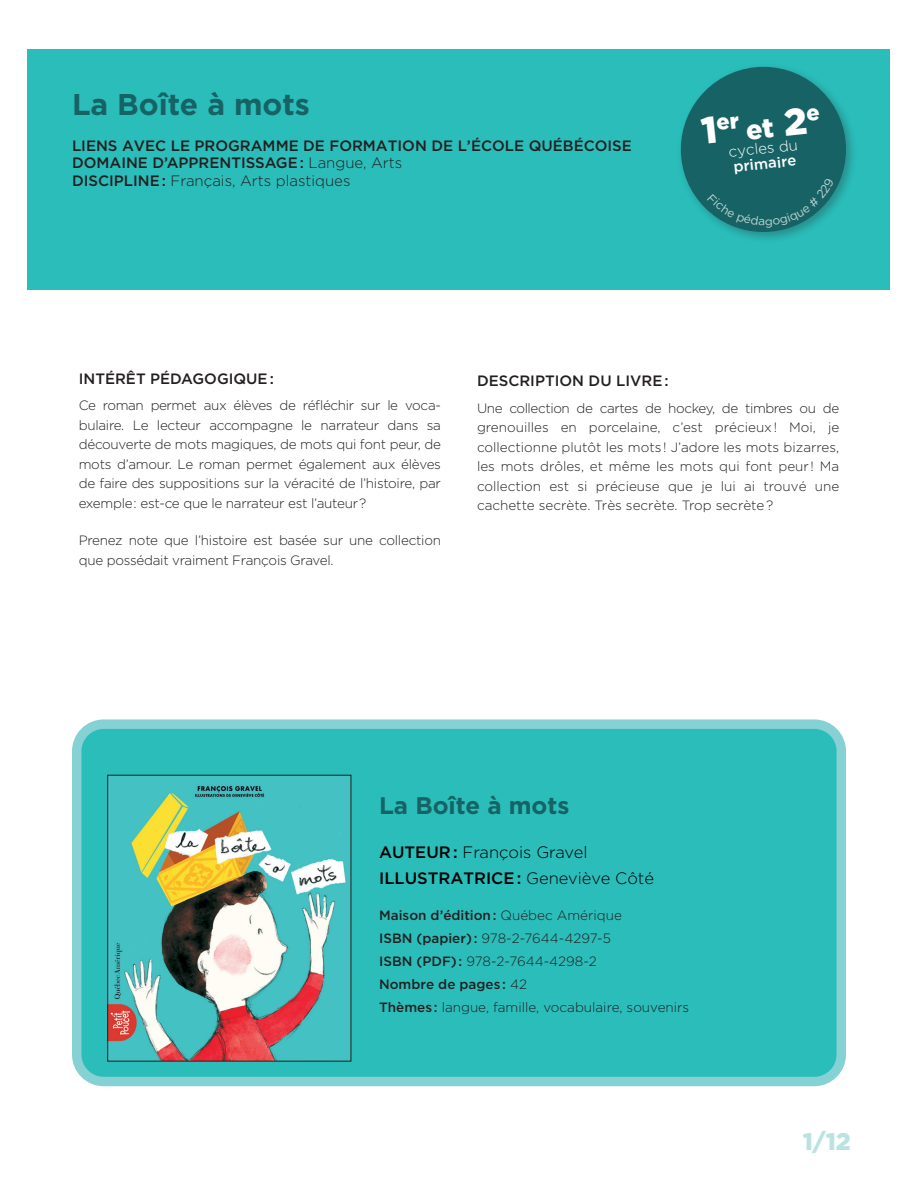
<style>
.page{position:relative;width:918px;height:1188px;background:#fff}
.page>*{position:absolute;margin:0;border:0;box-sizing:border-box;transform-origin:0 0}
.t1{font:700 30px "Gotham";color:#166264}
.AvantLaLecture__VERT{font:900 27px "Gotham";color:#fff}
.DescriptionLivre{font:700 24px "Gotham";color:#166264}
.t2{font:900 24px "Gotham";color:#b9e2e1}
.Auteur_et_illustrate{font:500 16.5px "Gotham";color:#000}
.Auteur_et_illustrate-2{font:300 16.5px "Gotham";color:#000}
.DescriptionLivre-2{font:500 15px "Gotham";color:#231f20}
.t3{font:300 15px "Gotham";color:#231f20}
.AvantLaLecture__VERT-2{font:300 15px/15.3px "Gotham";color:#fff}
.DescriptionLivre-3{font:300 13.5px/19.5px "Gotham";letter-spacing:-.02em;color:#231f20}
.Auteur_et_illustrate-3{font:300 13.5px "Gotham";color:#231f20}
.Auteur_et_illustrate-4{font:500 13.5px "Gotham";color:#231f20}
.s1{font-weight:300}
.s2{font-weight:500}
.s3{font-size:37.5px}
</style>
<div class="page">
<div style="left:28px;top:49px;width:862px;height:241px;background:#2abdba"></div>
<div style="left:77px;top:724px;width:764px;height:358px;background:#2abdba;border-radius:27px"></div>
<div style="left:72px;top:719px;width:774px;height:367px;border:9px solid #86d1d3;border-radius:27px"></div>
<div style="left:676px;top:62px;width:181px;height:181px;background:#231f20;opacity:.3"></div>
<div style="left:681px;top:67px;width:165px;height:165px;background:#166264;border-radius:50%"></div>
<img style="left:110px;top:777px;width:239px;height:282px">
<svg style="left:708px;top:193px;width:126px;height:34px"></svg>
<p class="t1" style="left:72px;top:87px;width:240px">La Boîte à mots</p>
<p class="DescriptionLivre-2" style="left:72px;top:136px;width:561px">LIENS AVEC LE PROGRAMME DE FORMATION DE L’ÉCOLE QUÉBÉCOISE</p>
<p class="DescriptionLivre-2" style="left:72px;top:153px;width:332px">DOMAINE D’APPRENTISSAGE : <span class="s1">Langue, Arts</span></p>
<p class="t3" style="left:72px;top:172px;width:280px"><span class="s2">DISCIPLINE :</span> Français, Arts plastiques</p>
<p class="AvantLaLecture__VERT" style="left:744px;top:112px;width:76px;rotate:-6deg">et <span class="s3">2</span><sup>e</sup></p>
<p class="AvantLaLecture__VERT-2" style="left:728px;top:144px;width:71px;rotate:-6deg">cycles du <span class="s2">primaire</span></p>
<p class="DescriptionLivre-2" style="left:79px;top:369px;width:197px">INTÉRÊT PÉDAGOGIQUE :</p>
<p class="DescriptionLivre-3" style="left:79px;top:396px;width:364px">Ce roman permet aux élèves de réfléchir sur le voca&shy;bulaire. Le lecteur accompagne le narrateur dans sa découverte de mots magiques, de mots qui font peur, de mots d’amour. Le roman permet également aux élèves de faire des suppositions sur la véracité de l’histoire, par exemple: est-ce que le narrateur est l’auteur?</p>
<p class="DescriptionLivre-3" style="left:79px;top:531px;width:364px">Prenez note que l’histoire est basée sur une collection que possédait vraiment François Gravel.</p>
<p class="DescriptionLivre-2" style="left:477px;top:371px;width:193px">DESCRIPTION DU LIVRE :</p>
<p class="DescriptionLivre-3" style="left:477px;top:398px;width:364px;text-align:justify">Une collection de cartes de hockey, de timbres ou de grenouilles en porcelaine, c’est précieux! Moi, je collectionne plutôt les mots ! J’adore les mots bizarres, les mots drôles, et même les mots qui font peur ! Ma collection est si précieuse que je lui ai trouvé une cachette secrète. Très secrète. Trop secrète?</p>
<p class="DescriptionLivre" style="left:379px;top:792px;width:192px">La Boîte à mots</p>
<p class="Auteur_et_illustrate-2" style="left:379px;top:843px;width:210px"><span class="s2">AUTEUR :</span> François Gravel</p>
<p class="Auteur_et_illustrate" style="left:379px;top:867px;width:277px">ILLUSTRATRICE : <span class="s1">Geneviève Côté</span></p>
<p class="Auteur_et_illustrate-4" style="left:379px;top:906px;width:244px">Maison d’édition : <span class="s1">Québec Amérique</span></p>
<p class="Auteur_et_illustrate-3" style="left:379px;top:931px;width:233px"><span class="s2">ISBN (papier) :</span> 978-2-7644-4297-5</p>
<p class="Auteur_et_illustrate-3" style="left:379px;top:954px;width:219px"><span class="s2">ISBN (PDF) :</span> 978-2-7644-4298-2</p>
<p class="Auteur_et_illustrate-4" style="left:379px;top:975px;width:149px">Nombre de pages : <span class="s1">42</span></p>
<p class="Auteur_et_illustrate-3" style="left:379px;top:999px;width:312px"><span class="s2">Thèmes :</span> langue, famille, vocabulaire, souvenirs</p>
<h3 class="t2" style="left:803px;top:1125px;width:50px">1/12</h3>
</div>
